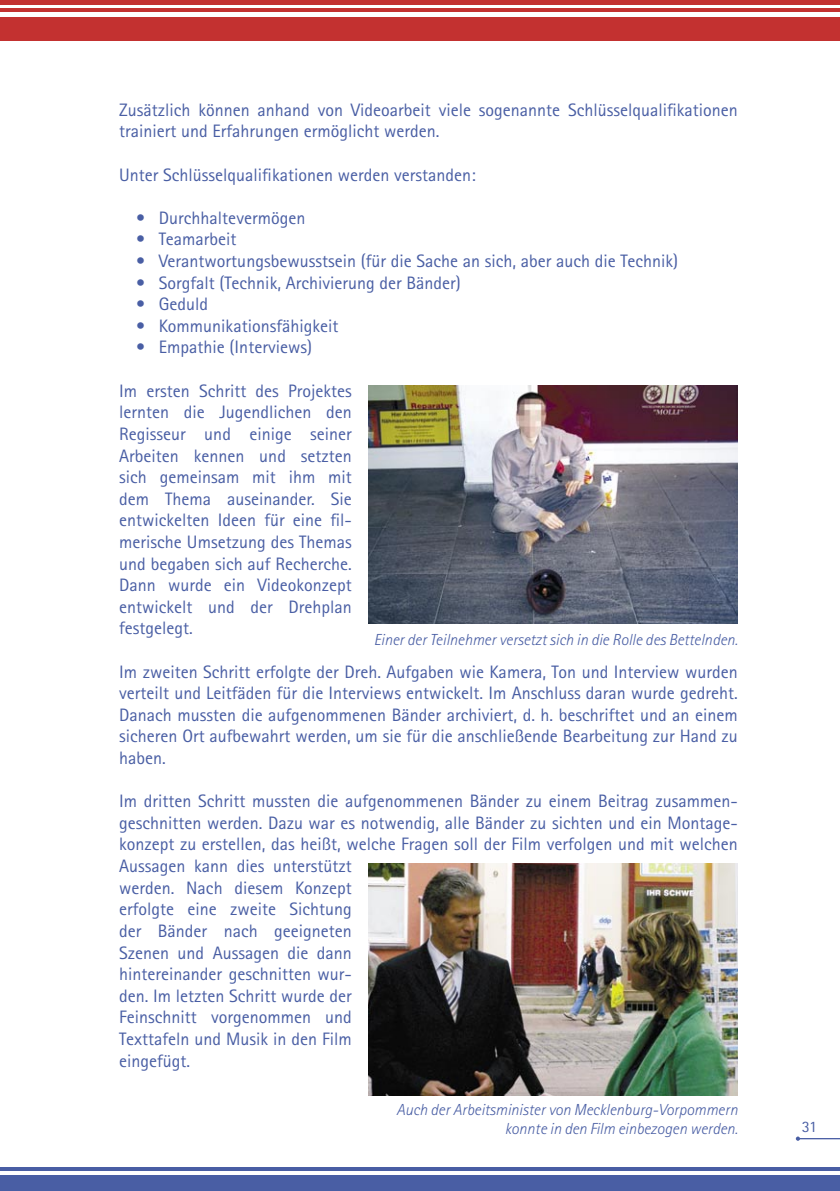
<style>
.page{position:relative;width:840px;height:1191px;background:#fff}
.page>*{position:absolute;margin:0;border:0;box-sizing:border-box;transform-origin:0 0}
.t1{font:18px/21.6px "Rotis Sans Serif";color:#495ea4}
.t2{font:italic 300 16px/19.2px "Rotis Sans Serif";color:#495ea4;text-align:right}
.t3{font:16px "Rotis Sans Serif";color:#495ea4}
</style>
<div class="page">
<div style="left:0;top:0;width:839px;height:5px;background:#c33130"></div>
<hr style="left:0;top:8px;width:839px;height:4px;background:#c33130">
<div style="left:0;top:17px;width:839px;height:24px;background:#c33130"></div>
<hr style="left:797px;top:1138px;width:42px;height:1px;background:#495ea4">
<hr style="left:0;top:1167px;width:839px;height:4px;background:#495ea4">
<div style="left:0;top:1175px;width:839px;height:16px;background:#495ea4"></div>
<img style="left:369px;top:386px;width:368px;height:238px">
<img style="left:369px;top:863px;width:368px;height:232px">
<p class="t1" style="left:119px;top:99px;width:619px">Zusätzlich können anhand von Videoarbeit viele sogenannte Schlüsselqualifikationen trainiert und Erfahrungen ermöglicht werden.</p>
<p class="t1" style="left:119px;top:164px;width:358px">Unter Schlüsselqualifikationen werden verstanden:</p>
<p class="t1" style="left:136px;top:207px;width:170px">• Durchhaltevermögen</p>
<p class="t1" style="left:136px;top:228px;width:102px">• Teamarbeit</p>
<p class="t1" style="left:136px;top:250px;width:543px">• Verantwortungsbewusstsein (für die Sache an sich, aber auch die Technik)</p>
<p class="t1" style="left:136px;top:272px;width:326px">• Sorgfalt (Technik, Archivierung der Bänder)</p>
<p class="t1" style="left:136px;top:293px;width:73px">• Geduld</p>
<p class="t1" style="left:136px;top:315px;width:203px">• Kommunikationsfähigkeit</p>
<p class="t1" style="left:136px;top:336px;width:177px">• Empathie (Interviews)</p>
<p class="t1" style="left:119px;top:380px;width:234px;text-align:justify">Im ersten Schritt des Projektes lernten die Jugendlichen den Regisseur und einige seiner Arbeiten kennen und setzten sich gemeinsam mit ihm mit dem Thema auseinander. Sie entwickelten Ideen für eine fil&shy;merische Umsetzung des Themas und begaben sich auf Recherche.<br>Dann wurde ein Videokonzept entwickelt und der Drehplan festgelegt.</p>
<p class="t1" style="left:119px;top:660px;width:620px;text-align:justify">Im zweiten Schritt erfolgte der Dreh. Aufgaben wie Kamera, Ton und Interview wurden verteilt und Leitfäden für die Interviews entwickelt. Im Anschluss daran wurde gedreht.<br>Danach mussten die aufgenommenen Bänder archiviert, d. h. beschriftet und an einem sicheren Ort aufbewahrt werden, um sie für die anschließende Bearbeitung zur Hand zu haben.</p>
<p class="t1" style="left:119px;top:790px;width:620px">Im dritten Schritt mussten die aufgenommenen Bänder zu einem Beitrag zusammen&shy;geschnitten werden. Dazu war es notwendig, alle Bänder zu sichten und ein Montage&shy;konzept zu erstellen, das heißt, welche Fragen soll der Film verfolgen und mit welchen Aussagen kann dies unterstützt<br>werden. Nach diesem Konzept<br>erfolgte eine zweite Sichtung<br>der Bänder nach geeigneten<br>Szenen und Aussagen die dann<br>hintereinander geschnitten wur-<br>den. Im letzten Schritt wurde der<br>Feinschnitt vorgenommen und<br>Texttafeln und Musik in den Film<br>eingefügt.</p>
<p class="t2" style="left:396px;top:1100px;width:342px">Auch der Arbeitsminister von Mecklenburg-Vorpommern konnte in den Film einbezogen werden.</p>
<p class="t2" style="left:373px;top:630px;width:365px">Einer der Teilnehmer versetzt sich in die Rolle des Bettelnden.</p>
<p class="t3" style="left:801px;top:1116px;width:17px">31</p>
</div>
